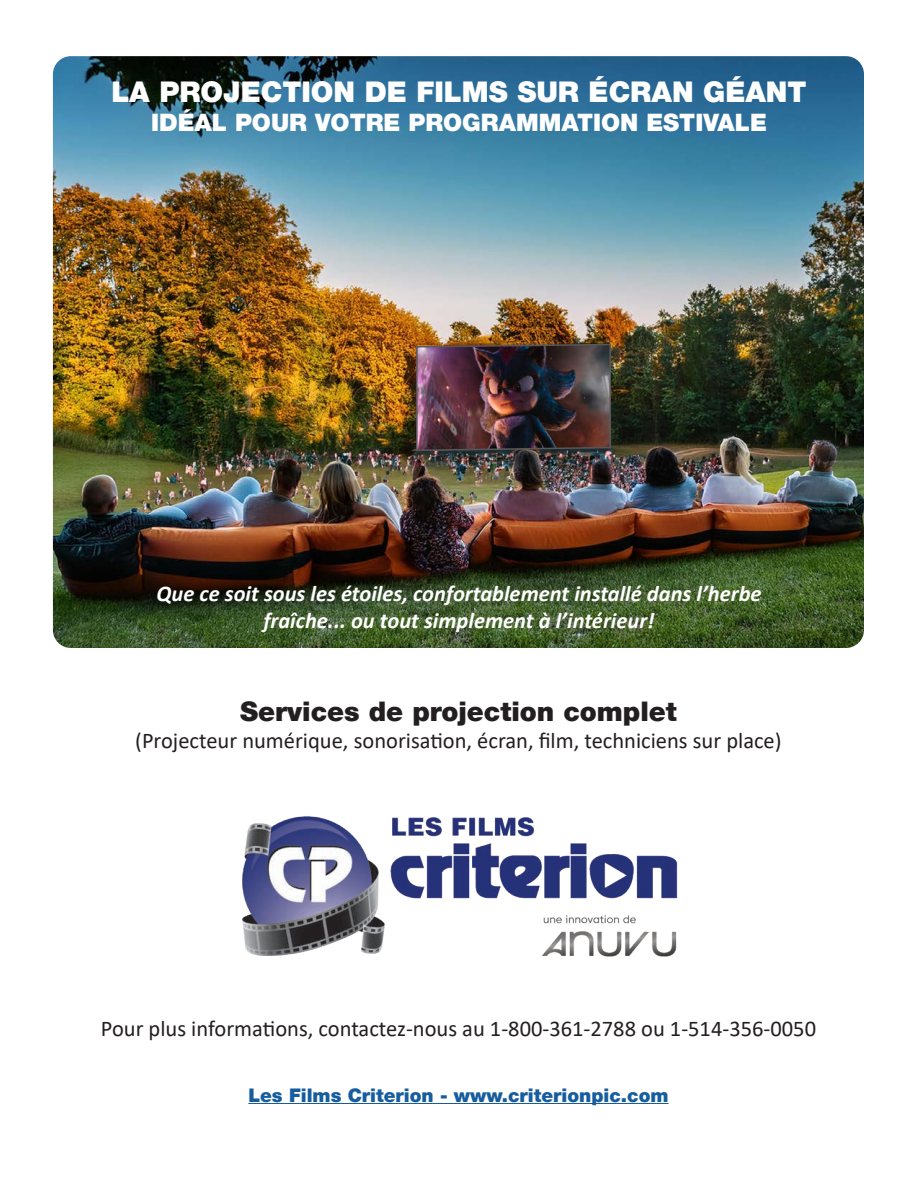
<style>
.page{position:relative;width:918px;height:1188px;background:#fff}
.page>*{position:absolute;margin:0;border:0;box-sizing:border-box;transform-origin:0 0}
.t1{font:900 28.5px "Helvetica 95";color:#fff}
.t2{font:900 27px "Helvetica 95";color:#231f20}
.t3{font:900 24px "Helvetica 95";color:#fff}
.t4{font:22.5px "Calibri";color:#231f20}
.t5{font:italic 700 22.5px/27px "Calibri";color:#fff;text-align:center}
.t6{font:900 18.75px "Helvetica 95";color:#175d9e}
</style>
<div class="page">
<img style="left:242px;top:816px;width:436px;height:141px">
<img style="left:53px;top:56px;width:811px;height:592px">
<hr style="left:248px;top:1103px;width:421px;height:1px;background:#175d9e">
<img style="left:415px;top:343px;width:197px;height:109px">
<p class="t1" style="left:111px;top:75px;width:697px">LA PROJECTION DE FILMS SUR ÉCRAN GÉANT</p>
<p class="t3" style="left:151px;top:108px;width:617px">IDÉAL POUR VOTRE PROGRAMMATION ESTIVALE</p>
<p class="t5" style="left:156px;top:579px;width:607px">Que ce soit sous les étoiles, confortablement installé dans l’herbe fraîche... ou tout simplement à l’intérieur!</p>
<p class="t2" style="left:240px;top:696px;width:438px">Services de projection complet</p>
<p class="t4" style="left:135px;top:725px;width:648px">(Projecteur numérique, sonorisation, écran, film, techniciens sur place)</p>
<p class="t4" style="left:101px;top:1013px;width:717px">Pour plus informations, contactez-nous au 1-800-361-2788 ou 1-514-356-0050</p>
<p class="t6" style="left:248px;top:1084px;width:422px">Les Films Criterion - www.criterionpic.com</p>
</div>
